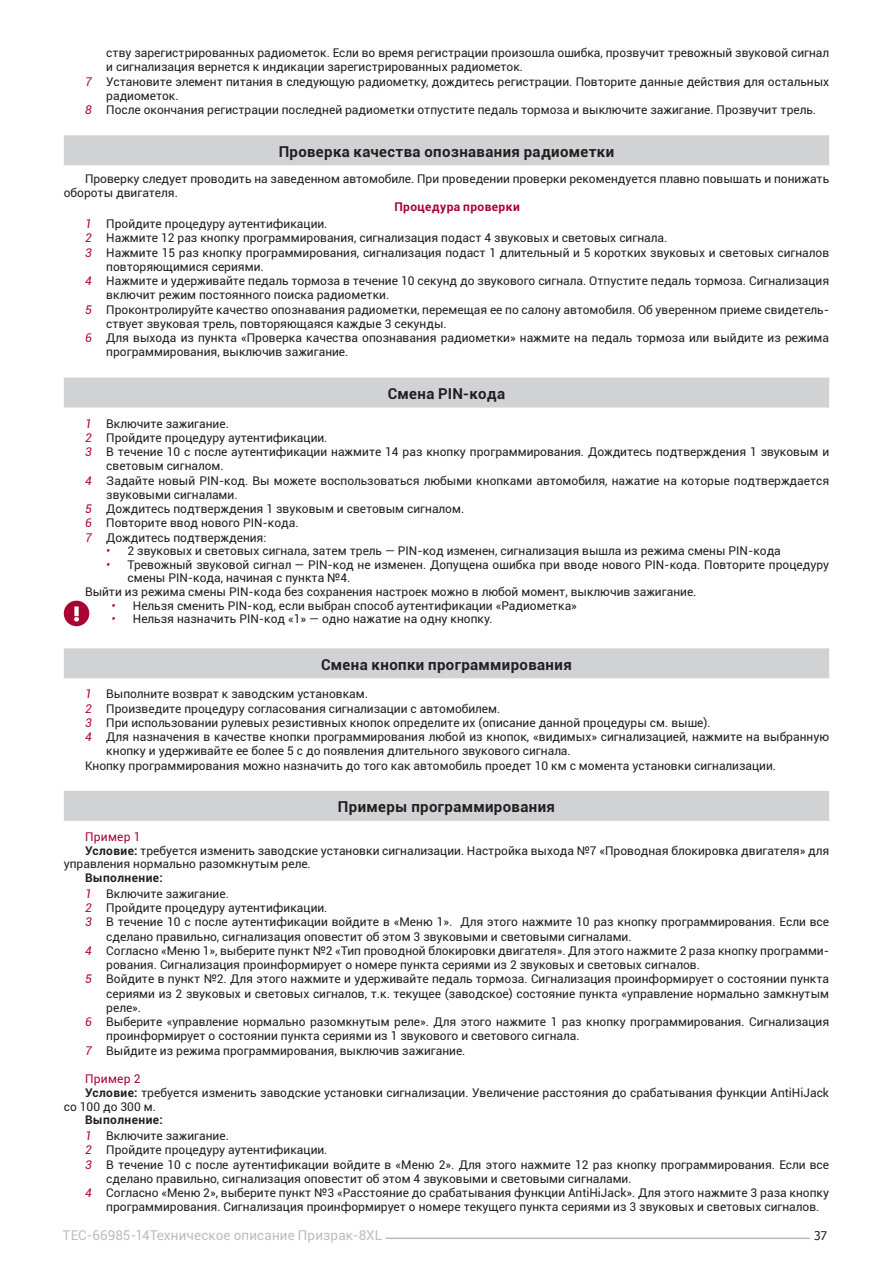
<style>
.page{position:relative;width:893px;height:1263px;background:#fff}
.page>*{position:absolute;margin:0;border:0;box-sizing:border-box;transform-origin:0 0}
.Заголовок_черный_на{font:700 15px "Roboto";letter-spacing:.025em;color:#231f20}
.t1{font:13.5px "Roboto";letter-spacing:.01em;color:#bcbdc0}
.Основной_текст{font:12px/14.2px "Roboto";color:#231f20}
.Нумерация{font:12px "Roboto";color:#231f20}
.Основной_текст-2{font:700 12px "Roboto";letter-spacing:.035em;color:#231f20}
.Заголовок_центр{font:700 12px "Roboto";letter-spacing:.03em;color:#a90332}
.Нумерация-2{font:12px "Roboto";letter-spacing:.025em;color:#a90332}
.t2{font:12px "Tahoma";color:#231f20}
.s1{font-style:italic;color:#b00540}
.s2{font-weight:700}
</style>
<div class="page">
<hr style="left:385px;top:1237px;width:425px;height:2px;background:#bcbdc0">
<div style="left:64px;top:135px;width:765px;height:30px;background:#d1d2d4"></div>
<div style="left:64px;top:378px;width:765px;height:30px;background:#d1d2d4"></div>
<div style="left:64px;top:648px;width:765px;height:30px;background:#d1d2d4"></div>
<div style="left:64px;top:601px;width:25px;height:25px;background:#a90332;border-radius:50%"></div>
<svg style="left:74px;top:606px;width:5px;height:15px"></svg>
<div style="left:64px;top:791px;width:765px;height:30px;background:#d1d2d4"></div>
<p class="Основной_текст" style="left:106px;top:45px;width:724px">ству зарегистрированных радиометок. Если во время регистрации произошла ошибка, прозвучит тревожный звуковой сигнал и сигнализация вернется к индикации зарегистрированных радиометок.</p>
<p class="Основной_текст" style="left:106px;top:74px;width:724px;text-indent:-21px"><span class="s1">7</span> Установите элемент питания в следующую радиометку, дождитесь регистрации. Повторите данные действия для остальных радиометок.</p>
<p class="Основной_текст" style="left:85px;top:102px;width:733px"><span class="s1">8</span> После окончания регистрации последней радиометки отпустите педаль тормоза и выключите зажигание. Прозвучит трель.</p>
<p class="Заголовок_черный_на" style="left:279px;top:141px;width:337px">Проверка качества опознавания радиометки</p>
<p class="Основной_текст" style="left:64px;top:172px;width:767px;line-height:13.5px;text-indent:21px">Проверку следует проводить на заведенном автомобиле. При проведении проверки рекомендуется плавно повышать и понижать обороты двигателя.</p>
<p class="Заголовок_центр" style="left:394px;top:198px;width:127px">Процедура проверки</p>
<p class="Основной_текст" style="left:85px;top:216px;width:244px"><span class="s1">1</span> Пройдите процедуру аутентификации.</p>
<p class="Основной_текст" style="left:85px;top:230px;width:584px"><span class="s1">2</span> Нажмите 12 раз кнопку программирования, сигнализация подаст 4 звуковых и световых сигнала.</p>
<p class="Основной_текст" style="left:106px;top:245px;width:724px;text-indent:-21px"><span class="s1">3</span> Нажмите 15 раз кнопку программирования, сигнализация подаст 1 длительный и 5 коротких звуковых и световых сигналов повторяющимися сериями.</p>
<p class="Основной_текст" style="left:106px;top:273px;width:724px;text-indent:-21px"><span class="s1">4</span> Нажмите и удерживайте педаль тормоза в течение 10 секунд до звукового сигнала. Отпустите педаль тормоза. Сигнализация включит режим постоянного поиска радиометки.</p>
<p class="Основной_текст" style="left:106px;top:302px;width:724px;text-indent:-21px"><span class="s1">5</span> Проконтролируйте качество опознавания радиометки, перемещая ее по салону автомобиля. Об уверенном приеме свидетель&shy;ствует звуковая трель, повторяющаяся каждые 3 секунды.</p>
<p class="Основной_текст" style="left:106px;top:330px;width:724px;text-indent:-21px"><span class="s1">6</span> Для выхода из пункта «Проверка качества опознавания радиометки» нажмите на педаль тормоза или выйдите из режима программирования, выключив зажигание.</p>
<p class="Заголовок_черный_на" style="left:388px;top:383px;width:119px">Смена PIN‑кода</p>
<p class="Основной_текст" style="left:85px;top:416px;width:145px"><span class="s1">1</span> Включите зажигание.</p>
<p class="Основной_текст" style="left:85px;top:430px;width:244px"><span class="s1">2</span> Пройдите процедуру аутентификации.</p>
<p class="Основной_текст" style="left:106px;top:444px;width:724px;text-indent:-21px"><span class="s1">3</span> В течение 10 с после аутентификации нажмите 14 раз кнопку программирования. Дождитесь подтверждения 1 звуковым и световым сигналом.</p>
<p class="Основной_текст" style="left:106px;top:473px;width:724px;text-indent:-21px"><span class="s1">4</span> Задайте новый PIN-код. Вы можете воспользоваться любыми кнопками автомобиля, нажатие на которые подтверждается звуковыми сигналами.</p>
<p class="Основной_текст" style="left:85px;top:501px;width:381px"><span class="s1">5</span> Дождитесь подтверждения 1 звуковым и световым сигналом.</p>
<p class="Основной_текст" style="left:85px;top:515px;width:215px"><span class="s1">6</span> Повторите ввод нового PIN-кода.</p>
<p class="Основной_текст" style="left:85px;top:530px;width:183px"><span class="s1">7</span> Дождитесь подтверждения:</p>
<p class="Основной_текст" style="left:106px;top:543px;width:676px"><span class="s1">•</span> 2 звуковых и световых сигнала, затем трель — PIN‑ код изменен, сигнализация вышла из режима смены PIN‑ кода</p>
<p class="Основной_текст" style="left:128px;top:557px;width:703px;line-height:13.5px;text-indent:-21px"><span class="s1">•</span> Тревожный звуковой сигнал — PIN‑ код не изменен. Допущена ошибка при вводе нового PIN‑ кода. Повторите процедуру смены PIN‑ кода, начиная с пункта №4.</p>
<p class="Основной_текст" style="left:85px;top:584px;width:613px">Выйти из режима смены PIN‑ кода без сохранения настроек можно в любой момент, выключив зажигание.</p>
<p class="Основной_текст" style="left:112px;top:598px;width:467px"><span class="s1">•</span> Нельзя сменить PIN-код, если выбран способ аутентификации «Радиометка»</p>
<p class="Основной_текст" style="left:112px;top:611px;width:383px"><span class="s1">•</span> Нельзя назначить PIN-код «1» — одно нажатие на одну кнопку.</p>
<p class="Заголовок_черный_на" style="left:321px;top:654px;width:252px">Смена кнопки программирования</p>
<p class="Основной_текст" style="left:85px;top:686px;width:284px"><span class="s1">1</span> Выполните возврат к заводским установкам.</p>
<p class="Основной_текст" style="left:85px;top:701px;width:417px"><span class="s1">2</span> Произведите процедуру согласования сигнализации с автомобилем.</p>
<p class="Основной_текст" style="left:85px;top:715px;width:627px"><span class="s1">3</span> При использовании рулевых резистивных кнопок определите их (описание данной процедуры см. выше).</p>
<p class="Основной_текст" style="left:106px;top:729px;width:724px;text-indent:-21px"><span class="s1">4</span> Для назначения в качестве кнопки программирования любой из кнопок, «видимых» сигнализацией, нажмите на выбранную кнопку и удерживайте ее более 5 с до появления длительного звукового сигнала.</p>
<p class="Нумерация" style="left:85px;top:757px;width:693px">Кнопку программирования можно назначить до того как автомобиль проедет 10 км с момента установки сигнализации.</p>
<p class="Заголовок_черный_на" style="left:338px;top:796px;width:218px">Примеры программирования</p>
<p class="Нумерация-2" style="left:85px;top:828px;width:57px">Пример 1</p>
<p class="Основной_текст" style="left:64px;top:843px;width:767px;line-height:13.5px;text-indent:21px"><span class="s2">Условие:</span> требуется изменить заводские установки cигнализации. Настройка выхода №7 «Проводная блокировка двигателя» для управления нормально разомкнутым реле.</p>
<p class="Основной_текст-2" style="left:85px;top:869px;width:79px">Выполнение:</p>
<p class="Основной_текст" style="left:85px;top:886px;width:145px"><span class="s1">1</span> Включите зажигание.</p>
<p class="Основной_текст" style="left:85px;top:900px;width:244px"><span class="s1">2</span> Пройдите процедуру аутентификации.</p>
<p class="Основной_текст" style="left:106px;top:914px;width:724px;text-indent:-21px"><span class="s1">3</span> В течение 10 с после аутентификации войдите в «Меню 1». Для этого нажмите 10 раз кнопку программирования. Если все сделано правильно, сигнализация оповестит об этом 3 звуковыми и световыми сигналами.</p>
<p class="Основной_текст" style="left:106px;top:943px;width:724px;text-indent:-21px"><span class="s1">4</span> Согласно «Меню 1», выберите пункт №2 «Тип проводной блокировки двигателя». Для этого нажмите 2 раза кнопку программи&shy;рования. Сигнализация проинформирует о номере пункта сериями из 2 звуковых и световых сигналов.</p>
<p class="Основной_текст" style="left:106px;top:971px;width:724px;text-align:justify;text-indent:-21px"><span class="s1">5</span> Войдите в пункт №2. Для этого нажмите и удерживайте педаль тормоза. Сигнализация проинформирует о состоянии пункта сериями из 2 звуковых и световых сигналов, т.к. текущее (заводское) состояние пункта «управление нормально замкнутым реле».</p>
<p class="Основной_текст" style="left:106px;top:1014px;width:724px;text-indent:-21px"><span class="s1">6</span> Выберите «управление нормально разомкнутым реле». Для этого нажмите 1 раз кнопку программирования. Сигнализация проинформирует о состоянии пункта сериями из 1 звукового и светового сигнала.</p>
<p class="Основной_текст" style="left:85px;top:1043px;width:382px"><span class="s1">7</span> Выйдите из режима программирования, выключив зажигание.</p>
<p class="Нумерация-2" style="left:85px;top:1070px;width:57px">Пример 2</p>
<p class="Основной_текст" style="left:64px;top:1085px;width:767px;line-height:13.5px;text-indent:21px"><span class="s2">Условие:</span> требуется изменить заводские установки сигнализации. Увеличение расстояния до срабатывания функции AntiHiJack со 100 до 300 м.</p>
<p class="Основной_текст-2" style="left:85px;top:1112px;width:79px">Выполнение:</p>
<p class="Основной_текст" style="left:85px;top:1128px;width:145px"><span class="s1">1</span> Включите зажигание.</p>
<p class="Основной_текст" style="left:85px;top:1142px;width:244px"><span class="s1">2</span> Пройдите процедуру аутентификации.</p>
<p class="Основной_текст" style="left:106px;top:1157px;width:724px;text-indent:-21px"><span class="s1">3</span> В течение 10 с после аутентификации войдите в «Меню 2». Для этого нажмите 12 раз кнопку программирования. Если все сделано правильно, сигнализация оповестит об этом 4 звуковыми и световыми сигналами.</p>
<p class="Основной_текст" style="left:106px;top:1185px;width:724px;text-indent:-21px"><span class="s1">4</span> Согласно «Меню 2», выберите пункт №3 «Расстояние до срабатывания функции AntiHiJack». Для этого нажмите 3 раза кнопку программирования. Сигнализация проинформирует о номере текущего пункта сериями из 3 звуковых и световых сигналов.</p>
<p class="t1" style="left:63px;top:1226px;width:321px">ТЕС-66985-14Техническое описание Призрак-8XL</p>
<p class="t2" style="left:814px;top:1227px;width:14px">37</p>
</div>
